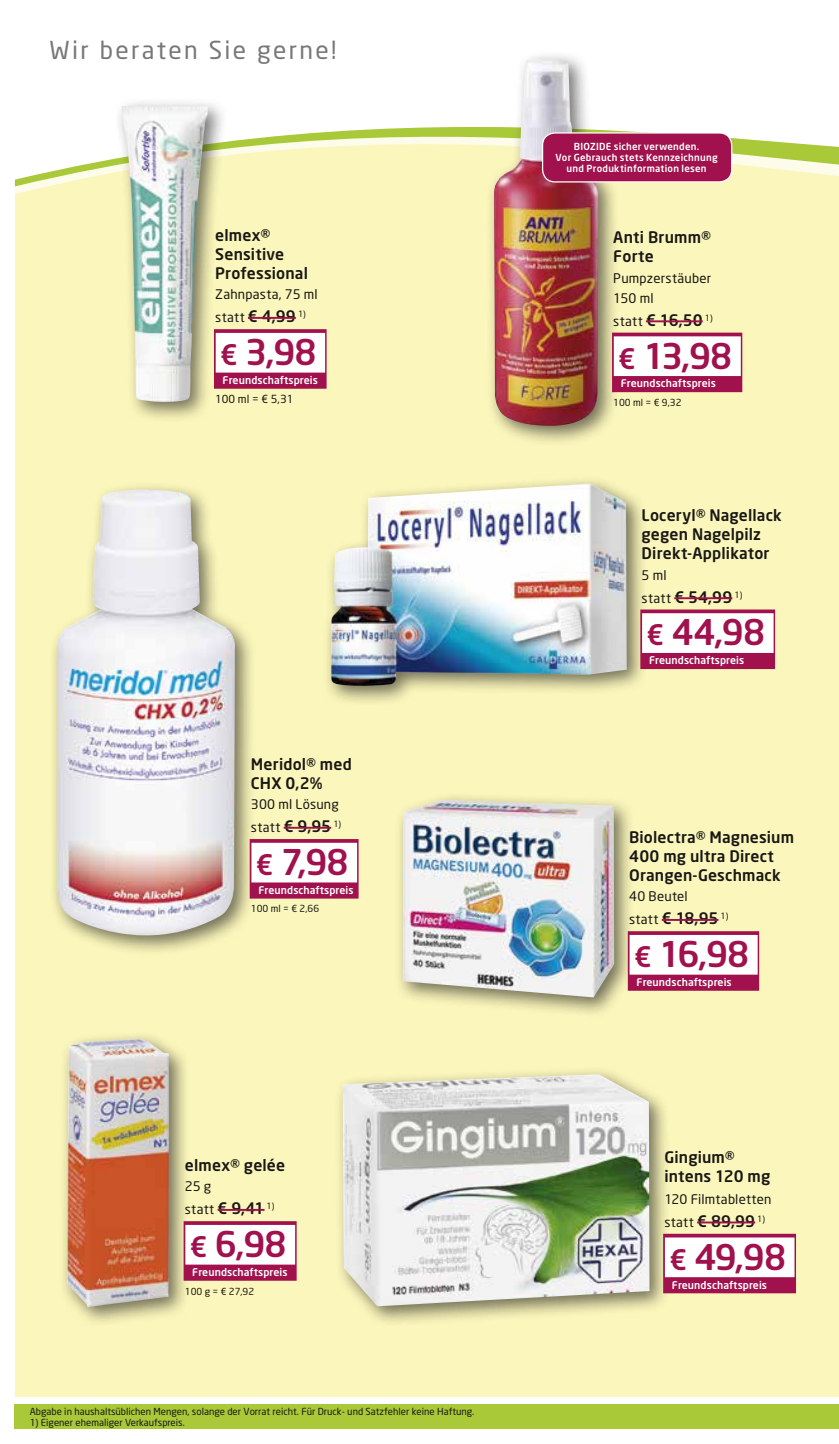
<style>
.page{position:relative;width:839px;height:1444px;background:#fff}
.page>*{position:absolute;margin:0;border:0;box-sizing:border-box;transform-origin:0 0}
.t1{font:500 35px "Neo Sans";letter-spacing:-.025em;color:#a0114d}
.t2{font:24.5px "Neo Sans";letter-spacing:.095em;color:#777}
.t3{font:500 15.75px/19.2px "Neo Sans";letter-spacing:.01em;color:#181715}
.t4{font:13.12px/22.8px "Neo Sans";letter-spacing:.015em;color:#181715}
.t5{font:11.03px "Neo Sans";color:#181715}
.t6{font:500 10.5px "Neo Sans";letter-spacing:.01em;color:#fff}
.t7{font:9.62px "Neo Sans";color:#181715}
.t8{font:500 9.62px/11px "Neo Sans";letter-spacing:.025em;color:#fff;text-align:center}
.s1{font-weight:500;font-size:15.75px}
.s2{font-size:28px}
.s3{font-weight:400;font-size:13.12px}
</style>
<div class="page">
<div style="left:15px;top:1404px;width:823px;height:25px;background:#a9c938"></div>
<div style="left:15px;top:229px;width:823px;height:1167px;background:#fbf6bb"></div>
<svg style="left:15px;top:127px;width:823px;height:99px;background:#f4f3bc"></svg>
<div style="left:59px;top:1030px;width:131px;height:297px;background:#181715;opacity:.6"></div>
<img style="left:67px;top:1038px;width:102px;height:269px">
<div style="left:183px;top:1221px;width:113px;height:59px;background:#a0114d"></div>
<div style="left:185px;top:1225px;width:110px;height:39px;background:#fff"></div>
<hr style="left:217px;top:1209px;width:47px;height:1px;background:#a0114d">
<div style="left:113px;top:98px;width:115px;height:325px;background:#181715;opacity:.6"></div>
<img style="left:122px;top:106px;width:86px;height:296px">
<div style="left:214px;top:329px;width:112px;height:60px;background:#a0114d"></div>
<div style="left:216px;top:333px;width:109px;height:39px;background:#fff"></div>
<hr style="left:248px;top:317px;width:48px;height:2px;background:#a0114d">
<div style="left:323px;top:475px;width:324px;height:231px;background:#181715;opacity:.6"></div>
<img style="left:331px;top:483px;width:295px;height:204px">
<div style="left:640px;top:609px;width:135px;height:60px;background:#a0114d"></div>
<div style="left:642px;top:613px;width:131px;height:40px;background:#fff"></div>
<hr style="left:674px;top:597px;width:58px;height:2px;background:#a0114d">
<div style="left:394px;top:792px;width:241px;height:226px;background:#181715;opacity:.6"></div>
<img style="left:403px;top:800px;width:211px;height:197px">
<div style="left:627px;top:931px;width:132px;height:59px;background:#a0114d"></div>
<div style="left:629px;top:935px;width:128px;height:39px;background:#fff"></div>
<hr style="left:661px;top:919px;width:57px;height:2px;background:#a0114d">
<div style="left:486px;top:51px;width:133px;height:396px;background:#181715;opacity:.6"></div>
<img style="left:494px;top:60px;width:105px;height:366px">
<div style="left:612px;top:333px;width:130px;height:59px;background:#a0114d"></div>
<div style="left:613px;top:336px;width:127px;height:40px;background:#fff"></div>
<hr style="left:646px;top:320px;width:56px;height:2px;background:#a0114d">
<div style="left:542px;top:133px;width:189px;height:49px;background:#a0114d;border-radius:13px"></div>
<div style="left:542px;top:132px;width:190px;height:50px;border:1px solid #fff;border-radius:13px"></div>
<div style="left:334px;top:1066px;width:336px;height:261px;background:#181715;opacity:.6"></div>
<img style="left:342px;top:1074px;width:307px;height:232px">
<div style="left:663px;top:1233px;width:132px;height:60px;background:#a0114d"></div>
<div style="left:664px;top:1237px;width:130px;height:40px;background:#fff"></div>
<hr style="left:697px;top:1221px;width:58px;height:2px;background:#a0114d">
<div style="left:49px;top:481px;width:207px;height:475px;background:#181715;opacity:.6"></div>
<img style="left:55px;top:489px;width:180px;height:446px">
<div style="left:250px;top:839px;width:108px;height:59px;background:#a0114d"></div>
<div style="left:251px;top:843px;width:106px;height:39px;background:#fff"></div>
<hr style="left:283px;top:827px;width:48px;height:1px;background:#a0114d">
<h2 class="t2" style="left:50px;top:35px;width:288px">Wir beraten Sie gerne!</h2>
<p class="t3" style="left:215px;top:225px;width:94px">elmex®<br>Sensitive<br>Professional</p>
<p class="t4" style="left:215px;top:283px;width:104px">Zahnpasta, 75 ml statt <span class="s1">€ 4,99</span> <sup>1)</sup></p>
<h1 class="t1" style="left:220px;top:330px;width:98px"><span class="s2">€</span> 3,98</h1>
<p class="t6" style="left:222px;top:373px;width:97px">Freundschaftspreis</p>
<p class="t5" style="left:215px;top:392px;width:80px">100 ml = € 5,31</p>
<p class="t3" style="left:251px;top:754px;width:102px">Meridol® med<br>CHX 0,2%</p>
<p class="t4" style="left:251px;top:793px;width:92px">300 ml Lösung statt <span class="s1">€ 9,95</span> <sup>1)</sup></p>
<h1 class="t1" style="left:256px;top:840px;width:94px"><span class="s2">€</span> 7,98</h1>
<p class="t6" style="left:258px;top:883px;width:97px">Freundschaftspreis</p>
<p class="t7" style="left:251px;top:903px;width:70px">100 ml = € 2,66</p>
<p class="t3" style="left:185px;top:1155px;width:102px">elmex® gelée</p>
<p class="t4" style="left:185px;top:1175px;width:91px">25 g<br>statt <span class="s1">€ 9,41</span> <sup>1)</sup></p>
<h1 class="t1" style="left:190px;top:1222px;width:98px"><span class="s2">€</span> 6,98</h1>
<p class="t6" style="left:192px;top:1265px;width:97px">Freundschaftspreis</p>
<p class="t7" style="left:185px;top:1285px;width:71px">100 g = € 27,92</p>
<p class="t7" style="left:30px;top:1405px;width:446px">Abgabe in haushaltsüblichen Mengen, solange der Vorrat reicht. Für Druck- und Satzfehler keine Haftung.</p>
<p class="t7" style="left:30px;top:1416px;width:156px">1) Eigener ehemaliger Verkaufspreis.</p>
<p class="t8" style="left:555px;top:141px;width:163px">BIOZIDE sicher verwenden.<br>Vor Gebrauch stets Kennzeichnung und Produktinformation lesen</p>
<p class="t3" style="left:613px;top:227px;width:99px">Anti Brumm®<br>Forte</p>
<p class="t4" style="left:613px;top:267px;width:99px;line-height:20.3px">Pumpzerstäuber<br>150 ml</p>
<p class="t3" style="left:613px;top:310px;width:101px"><span class="s3">statt</span> € 16,50 <sup>1)</sup></p>
<h1 class="t1" style="left:618px;top:333px;width:116px"><span class="s2">€</span> 13,98</h1>
<p class="t6" style="left:620px;top:377px;width:97px">Freundschaftspreis</p>
<p class="t7" style="left:613px;top:396px;width:70px">100 ml = € 9,32</p>
<p class="t3" style="left:641px;top:505px;width:142px">Loceryl® Nagellack gegen Nagelpilz<br>Direkt-Applikator</p>
<p class="t4" style="left:641px;top:563px;width:27px">5 ml</p>
<p class="t3" style="left:641px;top:587px;width:102px"><span class="s3">statt</span> € 54,99 <sup>1)</sup></p>
<h1 class="t1" style="left:646px;top:610px;width:120px"><span class="s2">€</span> 44,98</h1>
<p class="t6" style="left:649px;top:654px;width:97px">Freundschaftspreis</p>
<p class="t3" style="left:629px;top:827px;width:166px">Biolectra® Magnesium<br>400 mg ultra Direct<br>Orangen-Geschmack</p>
<p class="t4" style="left:629px;top:885px;width:60px">40 Beutel</p>
<p class="t3" style="left:629px;top:908px;width:101px"><span class="s3">statt</span> € 18,95 <sup>1)</sup></p>
<h1 class="t1" style="left:634px;top:932px;width:117px"><span class="s2">€</span> 16,98</h1>
<p class="t6" style="left:636px;top:975px;width:97px">Freundschaftspreis</p>
<p class="t3" style="left:664px;top:1146px;width:107px">Gingium® intens 120 mg</p>
<p class="t4" style="left:664px;top:1187px;width:109px">120 Filmtabletten</p>
<p class="t3" style="left:664px;top:1211px;width:102px"><span class="s3">statt</span> € 89,99 <sup>1)</sup></p>
<h1 class="t1" style="left:669px;top:1234px;width:118px"><span class="s2">€</span> 49,98</h1>
<p class="t6" style="left:671px;top:1278px;width:97px">Freundschaftspreis</p>
</div>
